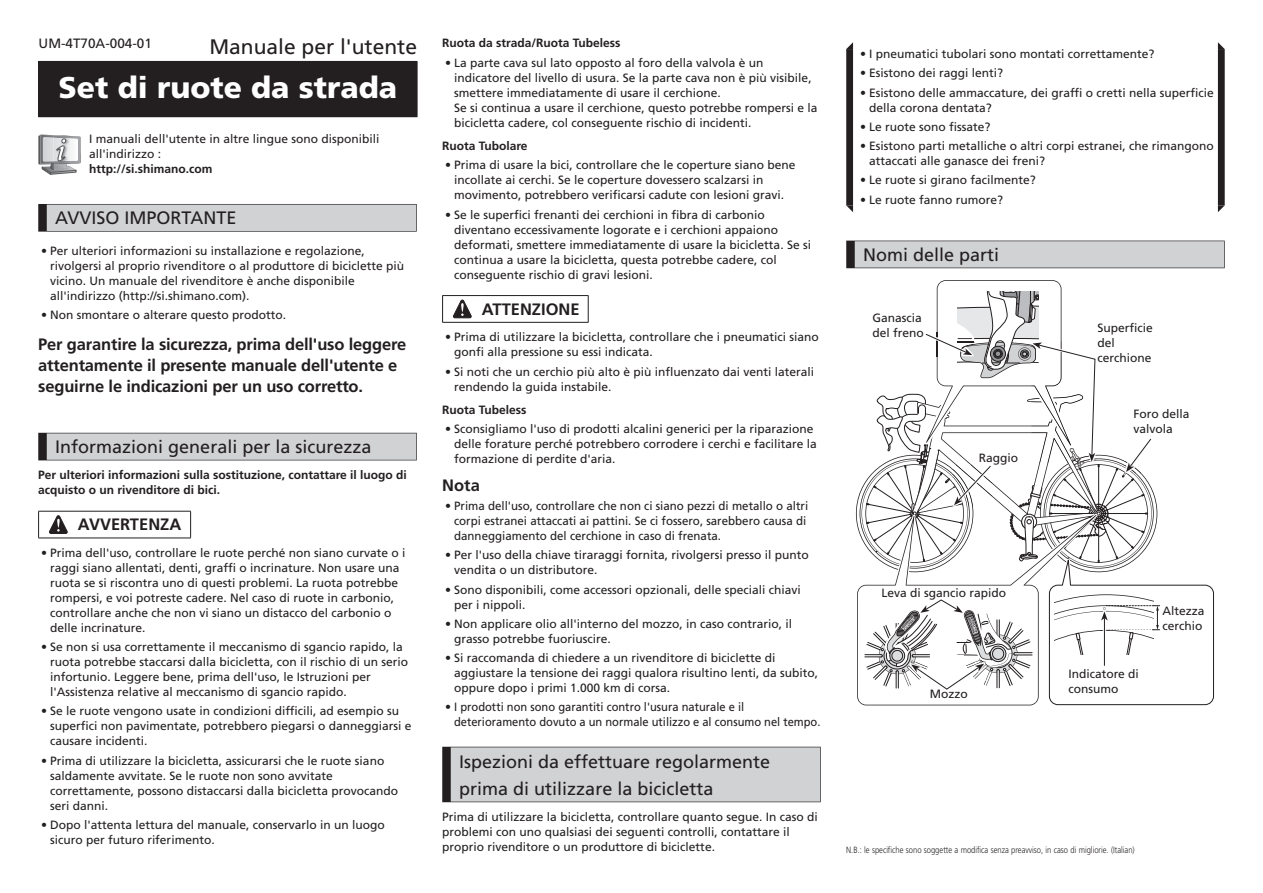
<style>
.page{position:relative;width:1263px;height:893px;background:#fff}
.page>*{position:absolute;margin:0;border:0;box-sizing:border-box;transform-origin:0 0}
.t1{font:900 30px "Frutiger LT Pro";color:#fff}
.t2{font:21px "Frutiger LT Pro";color:#231f20}
.t3{font:18px/27px "Frutiger LT Pro";color:#231f20}
.t4{font:700 16.5px/21px "Frutiger LT Pro";letter-spacing:-.01em;color:#231f20}
.t5{font:13.5px "Frutiger LT Pro";color:#231f20}
.t6{font:12px/15px "Frutiger LT Pro";color:#231f20}
.t7{font:700 12px/15px "Frutiger LT Pro";color:#231f20}
.t8{font:12px/15px "Frutiger LT Pro";color:#231f20;scale:.96 1}
.t9{font:12px/15px "Frutiger LT Pro";color:#231f20;scale:.93 1}
.t10{font:300 9px "Frutiger LT Pro";color:#231f20;scale:.85 1}
.s1{font-weight:300}
</style>
<div class="page">
<div style="left:38px;top:204px;width:379px;height:28px;background:#231f20"></div>
<div style="left:47px;top:205px;width:369px;height:26px;background:#d1d2d4"></div>
<div style="left:38px;top:433px;width:379px;height:27px;background:#231f20"></div>
<div style="left:47px;top:433px;width:369px;height:27px;background:#d1d2d4"></div>
<div style="left:39px;top:61px;width:378px;height:56px;background:#231f20"></div>
<hr style="left:38px;top:61px;width:155px;height:1px;background:#231f20">
<hr style="left:38px;top:62px;width:1px;height:54px;background:#231f20">
<hr style="left:417px;top:62px;width:1px;height:54px;background:#231f20">
<hr style="left:38px;top:116px;width:155px;height:1px;background:#231f20">
<svg style="left:38px;top:135px;width:43px;height:40px"></svg>
<hr style="left:38px;top:511px;width:40px;height:1px;background:#231f20">
<svg style="left:38px;top:511px;width:1px;height:27px"></svg>
<hr style="left:78px;top:511px;width:113px;height:1px;background:#231f20">
<svg style="left:190px;top:511px;width:1px;height:27px"></svg>
<hr style="left:38px;top:538px;width:40px;height:1px;background:#231f20">
<hr style="left:78px;top:538px;width:113px;height:1px;background:#231f20">
<svg style="left:49px;top:515px;width:18px;height:19px"></svg>
<div style="left:442px;top:747px;width:379px;height:55px;background:#231f20"></div>
<div style="left:451px;top:747px;width:369px;height:55px;background:#d1d2d4"></div>
<hr style="left:442px;top:295px;width:40px;height:1px;background:#231f20">
<svg style="left:442px;top:296px;width:1px;height:26px"></svg>
<hr style="left:482px;top:295px;width:106px;height:1px;background:#231f20">
<svg style="left:588px;top:296px;width:1px;height:26px"></svg>
<hr style="left:442px;top:322px;width:40px;height:1px;background:#231f20">
<hr style="left:482px;top:322px;width:106px;height:1px;background:#231f20">
<svg style="left:453px;top:300px;width:18px;height:18px"></svg>
<div style="left:846px;top:241px;width:379px;height:27px;background:#231f20"></div>
<div style="left:855px;top:241px;width:369px;height:27px;background:#d1d2d4"></div>
<svg style="left:846px;top:49px;width:379px;height:156px"></svg>
<svg style="left:846px;top:42px;width:7px;height:7px"></svg>
<svg style="left:1218px;top:42px;width:7px;height:7px"></svg>
<svg style="left:846px;top:205px;width:7px;height:7px"></svg>
<svg style="left:1218px;top:205px;width:7px;height:7px"></svg>
<svg style="left:856px;top:280px;width:358px;height:426px"></svg>
<p class="t5" style="left:39px;top:36px;width:115px">UM-4T70A-004-01</p>
<h2 class="t2" style="left:209px;top:34px;width:209px">Manuale per l'utente</h2>
<h1 class="t1" style="left:59px;top:69px;width:340px">Set di ruote da strada</h1>
<p class="t6" style="left:89px;top:131px;width:292px">I manuali dell'utente in altre lingue sono disponibili all'indirizzo :</p>
<p class="t7" style="left:89px;top:161px;width:125px">http://si.shimano.com</p>
<h3 class="t3" style="left:55px;top:205px;width:183px">AVVISO IMPORTANTE</h3>
<p class="t6" style="left:50px;top:243px;width:356px;text-indent:-9px"><span class="s1">•</span> Per ulteriori informazioni su installazione e regolazione, rivolgersi al proprio rivenditore o al produttore di biciclette più vicino. Un manuale del rivenditore è anche disponibile all'indirizzo (http://si.shimano.com).</p>
<p class="t6" style="left:41px;top:307px;width:247px"><span class="s1">•</span> Non smontare o alterare questo prodotto.</p>
<h3 class="t4" style="left:38px;top:334px;width:369px">Per garantire la sicurezza, prima dell'uso leggere attentamente il presente manuale dell'utente e seguirne le indicazioni per un uso corretto.</h3>
<h3 class="t3" style="left:55px;top:433px;width:318px">Informazioni generali per la sicurezza</h3>
<p class="t7" style="left:38px;top:467px;width:370px">Per ulteriori informazioni sulla sostituzione, contattare il luogo di acquisto o un rivenditore di bici.</p>
<h3 class="t4" style="left:78px;top:514px;width:105px">AVVERTENZA</h3>
<p class="t6" style="left:50px;top:545px;width:357px;text-indent:-9px">• Prima dell'uso, controllare le ruote perché non siano curvate o i raggi siano allentati, denti, graffi o incrinature. Non usare una ruota se si riscontra uno di questi problemi. La ruota potrebbe rompersi, e voi potreste cadere. Nel caso di ruote in carbonio, controllare anche che non vi siano un distacco del carbonio o delle incrinature.</p>
<p class="t6" style="left:50px;top:640px;width:360px;text-indent:-9px">• Se non si usa correttamente il meccanismo di sgancio rapido, la ruota potrebbe staccarsi dalla bicicletta, con il rischio di un serio infortunio. Leggere bene, prima dell'uso, le Istruzioni per l'Assistenza relative al meccanismo di sgancio rapido.</p>
<p class="t6" style="left:50px;top:704px;width:363px;text-indent:-9px">• Se le ruote vengono usate in condizioni difficili, ad esempio su superfici non pavimentate, potrebbero piegarsi o danneggiarsi e causare incidenti.</p>
<p class="t6" style="left:50px;top:753px;width:350px;text-indent:-9px">• Prima di utilizzare la bicicletta, assicurarsi che le ruote siano saldamente avvitate. Se le ruote non sono avvitate correttamente, possono distaccarsi dalla bicicletta provocando seri danni.</p>
<p class="t6" style="left:50px;top:817px;width:336px;text-indent:-9px"><span class="s1">•</span> Dopo l'attenta lettura del manuale, conservarlo in un luogo sicuro per futuro riferimento.</p>
<p class="t7" style="left:442px;top:36px;width:180px">Ruota da strada/Ruota Tubeless</p>
<p class="t6" style="left:454px;top:55px;width:365px;text-indent:-9px">• La parte cava sul lato opposto al foro della valvola è un indicatore del livello di usura. Se la parte cava non è più visibile, smettere immediatamente di usare il cerchione.<br>Se si continua a usare il cerchione, questo potrebbe rompersi e la bicicletta cadere, col conseguente rischio di incidenti.</p>
<p class="t7" style="left:442px;top:138px;width:87px">Ruota Tubolare</p>
<p class="t6" style="left:454px;top:158px;width:343px;text-indent:-9px"><span class="s1">•</span> Prima di usare la bici, controllare che le coperture siano bene incollate ai cerchi. Se le coperture dovessero scalzarsi in movimento, potrebbero verificarsi cadute con lesioni gravi.</p>
<p class="t6" style="left:454px;top:207px;width:358px;text-indent:-9px"><span class="s1">•</span> Se le superfici frenanti dei cerchioni in fibra di carbonio diventano eccessivamente logorate e i cerchioni appaiono deformati, smettere immediatamente di usare la bicicletta. Se si continua a usare la bicicletta, questa potrebbe cadere, col conseguente rischio di gravi lesioni.</p>
<h3 class="t4" style="left:482px;top:298px;width:99px">ATTENZIONE</h3>
<p class="t6" style="left:454px;top:330px;width:366px;text-indent:-9px"><span class="s1">•</span> Prima di utilizzare la bicicletta, controllare che i pneumatici siano gonfi alla pressione su essi indicata.</p>
<p class="t6" style="left:454px;top:364px;width:362px;text-indent:-9px"><span class="s1">•</span> Si noti che un cerchio più alto è più influenzato dai venti laterali rendendo la guida instabile.</p>
<p class="t7" style="left:442px;top:402px;width:86px">Ruota Tubeless</p>
<p class="t6" style="left:454px;top:422px;width:364px;text-indent:-9px"><span class="s1">•</span> Sconsigliamo l'uso di prodotti alcalini generici per la riparazione delle forature perché potrebbero corrodere i cerchi e facilitare la formazione di perdite d'aria.</p>
<h3 class="t4" style="left:442px;top:474px;width:39px">Nota</h3>
<p class="t8" style="left:454px;top:498px;width:370px;text-indent:-9px"><span class="s1">•</span> Prima dell'uso, controllare che non ci siano pezzi di metallo o altri corpi estranei attaccati ai pattini. Se ci fossero, sarebbero causa di danneggiamento del cerchione in caso di frenata.</p>
<p class="t6" style="left:454px;top:548px;width:356px;text-indent:-9px"><span class="s1">•</span> Per l'uso della chiave tiraraggi fornita, rivolgersi presso il punto vendita o un distributore.</p>
<p class="t6" style="left:454px;top:582px;width:348px;text-indent:-9px"><span class="s1">•</span> Sono disponibili, come accessori opzionali, delle speciali chiavi per i nippoli.</p>
<p class="t6" style="left:454px;top:616px;width:340px;text-indent:-9px"><span class="s1">•</span> Non applicare olio all'interno del mozzo, in caso contrario, il grasso potrebbe fuoriuscire.</p>
<p class="t6" style="left:454px;top:650px;width:366px;text-indent:-9px"><span class="s1">•</span> Si raccomanda di chiedere a un rivenditore di biciclette di aggiustare la tensione dei raggi qualora risultino lenti, da subito, oppure dopo i primi 1.000 km di corsa.</p>
<p class="t9" style="left:454px;top:700px;width:395px;text-indent:-9px"><span class="s1">•</span> I prodotti non sono garantiti contro l'usura naturale e il deterioramento dovuto a un normale utilizzo e al consumo nel tempo.</p>
<h3 class="t3" style="left:459px;top:748px;width:312px">Ispezioni da effettuare regolarmente prima di utilizzare la bicicletta</h3>
<p class="t6" style="left:442px;top:809px;width:377px">Prima di utilizzare la bicicletta, controllare quanto segue. In caso di problemi con uno qualsiasi dei seguenti controlli, contattare il proprio rivenditore o un produttore di biciclette.</p>
<p class="t6" style="left:860px;top:46px;width:296px"><span class="s1">•</span> I pneumatici tubolari sono montati correttamente?</p>
<p class="t6" style="left:860px;top:66px;width:144px"><span class="s1">•</span> Esistono dei raggi lenti?</p>
<p class="t6" style="left:869px;top:85px;width:346px;text-indent:-9px"><span class="s1">•</span> Esistono delle ammaccature, dei graffi o cretti nella superficie della corona dentata?</p>
<p class="t6" style="left:860px;top:119px;width:132px"><span class="s1">•</span> Le ruote sono fissate?</p>
<p class="t6" style="left:869px;top:138px;width:346px;text-indent:-9px"><span class="s1">•</span> Esistono parti metalliche o altri corpi estranei, che rimangono attaccati alle ganasce dei freni?</p>
<p class="t6" style="left:860px;top:173px;width:177px"><span class="s1">•</span> Le ruote si girano facilmente?</p>
<p class="t6" style="left:860px;top:192px;width:144px"><span class="s1">•</span> Le ruote fanno rumore?</p>
<h3 class="t3" style="left:863px;top:241px;width:138px">Nomi delle parti</h3>
<p class="t6" style="left:872px;top:311px;width:53px">Ganascia del freno</p>
<p class="t6" style="left:1097px;top:321px;width:57px">Superficie del cerchione</p>
<p class="t6" style="left:979px;top:450px;width:41px">Raggio</p>
<p class="t6" style="left:881px;top:585px;width:126px">Leva di sgancio rapido</p>
<p class="t6" style="left:930px;top:687px;width:39px">Mozzo</p>
<p class="t6" style="left:1133px;top:407px;width:58px">Foro della valvola</p>
<p class="t6" style="left:1068px;top:666px;width:72px">Indicatore di consumo</p>
<p class="t6" style="left:1162px;top:603px;width:44px">Altezza cerchio</p>
<p class="t10" style="left:846px;top:845px;width:341px">N.B.: le specifiche sono soggette a modifica senza preavviso, in caso di migliorie. (Italian)</p>
</div>
